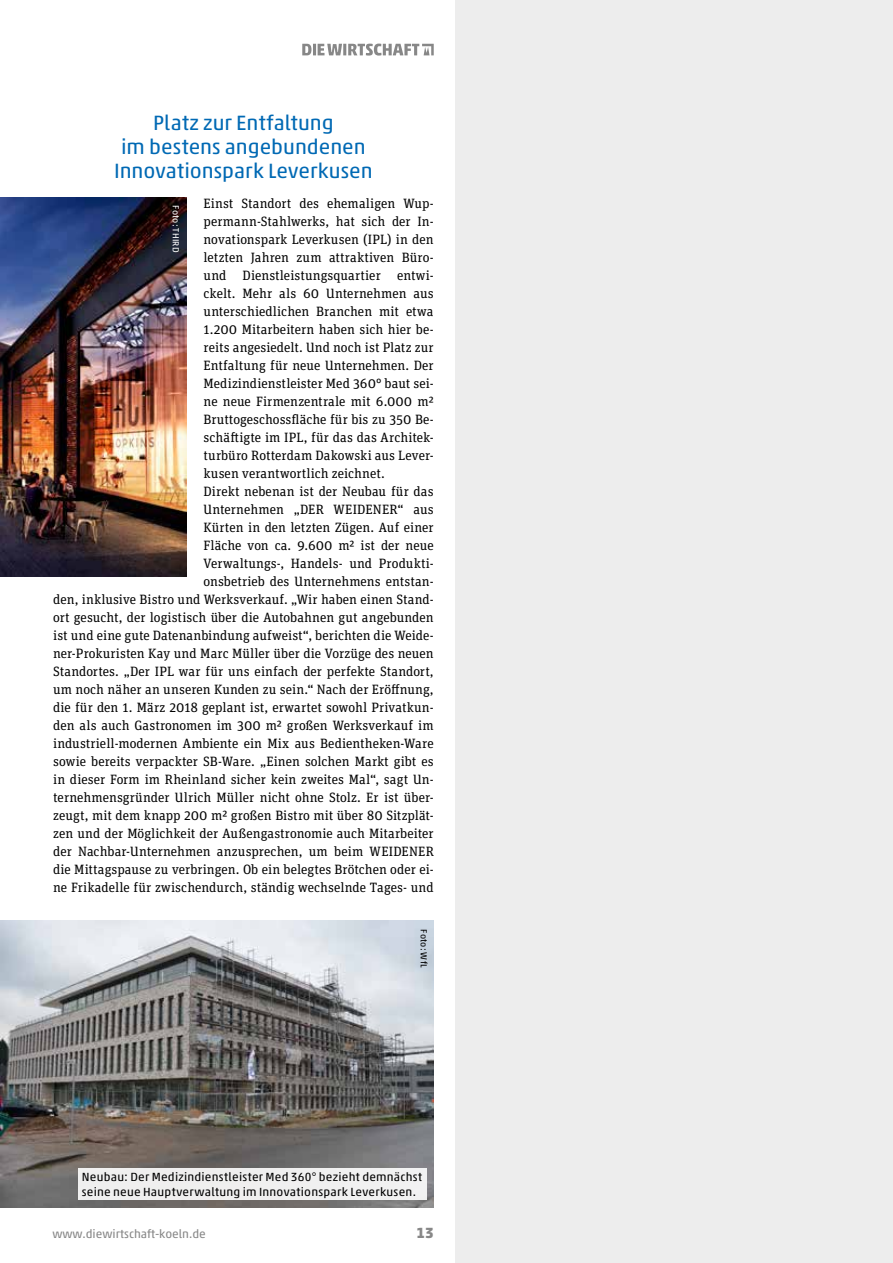
<style>
.page{position:relative;width:893px;height:1263px;background:#fff}
.page>*{position:absolute;margin:0;border:0;box-sizing:border-box;transform-origin:0 0}
.t1{font:21px/24px "Akko Pro";color:#0069b4;text-align:center}
.t2{font:700 15px "Akko Pro";color:#878787}
.t3{font:13.5px "Unit Slab OT";letter-spacing:.005em;color:#000}
.t4{font:12px/15px "Akko Pro";letter-spacing:.02em;color:#000}
.t5{font:12px "Akko Pro";color:#878787}
.t6{font:9px "Akko Pro";letter-spacing:.035em;color:#fff}
.t7{font:9px "Akko Pro";letter-spacing:.035em;color:#000}
</style>
<div class="page">
<svg style="left:302px;top:44px;width:132px;height:12px"></svg>
<div style="left:455px;top:0;width:438px;height:1263px;background:#ededed"></div>
<img style="left:0;top:920px;width:434px;height:288px">
<img style="left:0;top:198px;width:187px;height:378px">
<div style="left:78px;top:1168px;width:348px;height:32px;background:#f0f0ef"></div>
<h1 class="t1" style="left:114px;top:110px;width:260px">Platz zur Entfaltung<br>im bestens angebundenen<br>Innovationspark Leverkusen</h1>
<p class="t3" style="left:204px;top:195px;width:232px">Einst Standort des ehemaligen Wup-</p>
<p class="t3" style="left:204px;top:213px;width:232px">permann-Stahlwerks, hat sich der In-</p>
<p class="t3" style="left:204px;top:231px;width:232px">novationspark Leverkusen (IPL) in den</p>
<p class="t3" style="left:204px;top:249px;width:232px">letzten Jahren zum attraktiven Büro-</p>
<p class="t3" style="left:204px;top:267px;width:232px">und Dienstleistungsquartier entwi-</p>
<p class="t3" style="left:204px;top:285px;width:232px">ckelt. Mehr als 60 Unternehmen aus</p>
<p class="t3" style="left:204px;top:303px;width:232px">unterschiedlichen Branchen mit etwa</p>
<p class="t3" style="left:204px;top:321px;width:232px">1.200 Mitarbeitern haben sich hier be-</p>
<p class="t3" style="left:204px;top:339px;width:232px">reits angesiedelt. Und noch ist Platz zur</p>
<p class="t3" style="left:204px;top:357px;width:232px">Entfaltung für neue Unternehmen. Der</p>
<p class="t3" style="left:204px;top:375px;width:232px">Medizindienstleister Med 360° baut sei-</p>
<p class="t3" style="left:204px;top:393px;width:232px">ne neue Firmenzentrale mit 6.000 m²</p>
<p class="t3" style="left:204px;top:411px;width:232px">Bruttogeschossfläche für bis zu 350 Be-</p>
<p class="t3" style="left:204px;top:429px;width:232px">schäftigte im IPL, für das das Architek-</p>
<p class="t3" style="left:204px;top:447px;width:232px">turbüro Rotterdam Dakowski aus Lever-</p>
<p class="t3" style="left:204px;top:465px;width:183px">kusen verantwortlich zeichnet.</p>
<p class="t3" style="left:204px;top:483px;width:232px">Direkt nebenan ist der Neubau für das</p>
<p class="t3" style="left:204px;top:501px;width:232px">Unternehmen „DER WEIDENER“ aus</p>
<p class="t3" style="left:204px;top:519px;width:232px">Kürten in den letzten Zügen. Auf einer</p>
<p class="t3" style="left:204px;top:537px;width:232px">Fläche von ca. 9.600 m² ist der neue</p>
<p class="t3" style="left:204px;top:555px;width:232px">Verwaltungs-, Handels- und Produkti-</p>
<p class="t3" style="left:204px;top:573px;width:232px">onsbetrieb des Unternehmens entstan-</p>
<p class="t3" style="left:53px;top:591px;width:382px">den, inklusive Bistro und Werksverkauf. „Wir haben einen Stand-</p>
<p class="t3" style="left:53px;top:609px;width:382px">ort gesucht, der logistisch über die Autobahnen gut angebunden</p>
<p class="t3" style="left:53px;top:627px;width:382px">ist und eine gute Datenanbindung aufweist“, berichten die Weide-</p>
<p class="t3" style="left:53px;top:645px;width:382px">ner-Prokuristen Kay und Marc Müller über die Vorzüge des neuen</p>
<p class="t3" style="left:53px;top:663px;width:382px">Standortes. „Der IPL war für uns einfach der perfekte Standort,</p>
<p class="t3" style="left:53px;top:681px;width:382px">um noch näher an unseren Kunden zu sein.“ Nach der Eröffnung,</p>
<p class="t3" style="left:53px;top:699px;width:382px">die für den 1. März 2018 geplant ist, erwartet sowohl Privatkun-</p>
<p class="t3" style="left:53px;top:717px;width:382px">den als auch Gastronomen im 300 m² großen Werksverkauf im</p>
<p class="t3" style="left:53px;top:735px;width:382px">industriell-modernen Ambiente ein Mix aus Bedientheken-Ware</p>
<p class="t3" style="left:53px;top:753px;width:382px">sowie bereits verpackter SB-Ware. „Einen solchen Markt gibt es</p>
<p class="t3" style="left:53px;top:771px;width:382px">in dieser Form im Rheinland sicher kein zweites Mal“, sagt Un-</p>
<p class="t3" style="left:53px;top:789px;width:382px">ternehmensgründer Ulrich Müller nicht ohne Stolz. Er ist über-</p>
<p class="t3" style="left:53px;top:807px;width:382px">zeugt, mit dem knapp 200 m² großen Bistro mit über 80 Sitzplät-</p>
<p class="t3" style="left:53px;top:825px;width:382px">zen und der Möglichkeit der Außengastronomie auch Mitarbeiter</p>
<p class="t3" style="left:53px;top:843px;width:382px">der Nachbar-Unternehmen anzusprechen, um beim WEIDENER</p>
<p class="t3" style="left:53px;top:861px;width:382px">die Mittagspause zu verbringen. Ob ein belegtes Brötchen oder ei-</p>
<p class="t3" style="left:53px;top:879px;width:382px">ne Frikadelle für zwischendurch, ständig wechselnde Tages- und</p>
<p class="t6" style="left:181px;top:205px;width:49px;rotate:90deg">Foto: THIRD</p>
<p class="t7" style="left:430px;top:929px;width:40px;rotate:90deg">Foto: WfL</p>
<p class="t4" style="left:82px;top:1169px;width:342px">Neubau: Der Medizindienstleister Med 360° bezieht demnächst seine neue Hauptverwaltung im Innovationspark Leverkusen.</p>
<p class="t5" style="left:52px;top:1227px;width:155px">www.diewirtschaft-koeln.de</p>
<p class="t2" style="left:416px;top:1224px;width:19px">13</p>
</div>
